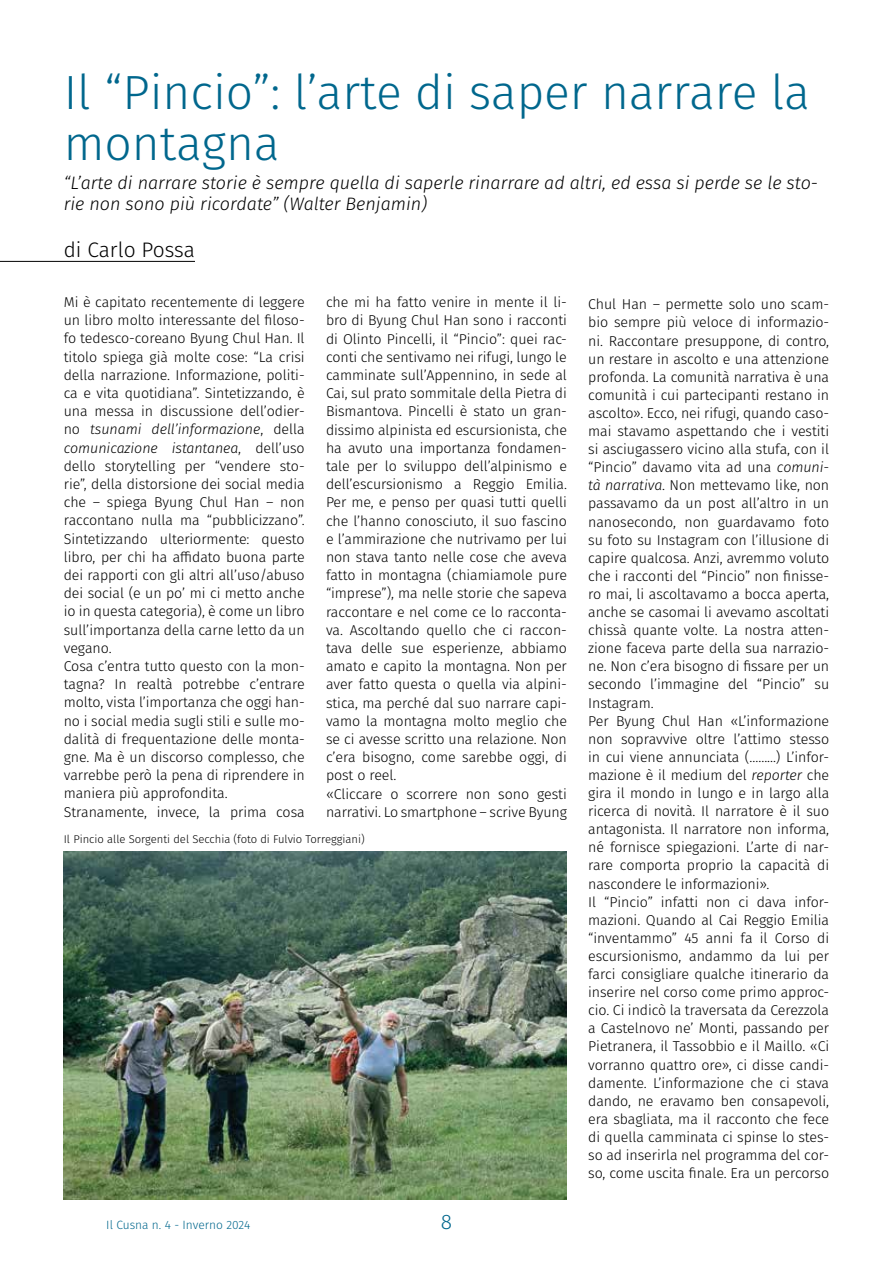
<style>
.page{position:relative;width:893px;height:1263px;background:#fff}
.page>*{position:absolute;margin:0;border:0;box-sizing:border-box;transform-origin:0 0}
.t1{font:300 48px/51px "Fira Sans";color:#00678d}
.t2{font:300 21px "Fira Sans";color:#000}
.t3{font:300 21px "Fira Sans";color:#00678d}
.t4{font:italic 300 18px/20.7px "Fira Sans";color:#000}
.t5{font:300 14.25px/18.1px "Fira Sans";letter-spacing:-.005em;color:#000}
.t6{font:300 12px "Fira Sans";color:#00678d}
.t7{font:300 11.25px "Fira Sans";color:#000}
.s1{font-style:italic}
</style>
<div class="page">
<hr style="left:0;top:261px;width:195px;height:1px;background:#000">
<img style="left:64px;top:851px;width:503px;height:348px">
<h1 class="t1" style="left:64px;top:66px;width:748px">Il “Pincio”: l’arte di saper narrare la montagna</h1>
<p class="t4" style="left:64px;top:172px;width:756px">“L’arte di narrare storie è sempre quella di saperle rinarrare ad altri, ed essa si perde se le sto&shy;rie non sono più ricordate” (Walter Benjamin)</p>
<h2 class="t2" style="left:64px;top:234px;width:133px">di Carlo Possa</h2>
<p class="t5" style="left:64px;top:293px;width:242px">Mi è capitato recentemente di leggere un libro molto interessante del filoso&shy;fo tedesco-coreano Byung Chul Han. Il titolo spiega già molte cose: “La crisi della narrazione. Informazione, politi&shy;ca e vita quotidiana”. Sintetizzando, è una messa in discussione dell’odier&shy;no <span class="s1">tsunami dell’informazione</span>, della <span class="s1">comunicazione istantanea</span>, dell’uso dello storytelling per “vendere sto&shy;rie”, della distorsione dei social media che – spiega Byung Chul Han – non raccontano nulla ma “pubblicizzano”.<br>Sintetizzando ulteriormente: questo libro, per chi ha affidato buona parte dei rapporti con gli altri all’uso/abuso dei social (e un po’ mi ci metto anche io in questa categoria), è come un libro sull’importanza della carne letto da un vegano.<br>Cosa c’entra tutto questo con la mon&shy;tagna? In realtà potrebbe c’entrare molto, vista l’importanza che oggi han&shy;no i social media sugli stili e sulle mo&shy;dalità di frequentazione delle monta&shy;gne. Ma è un discorso complesso, che varrebbe però la pena di riprendere in maniera più approfondita.<br>Stranamente, invece, la prima cosa</p>
<p class="t5" style="left:326px;top:293px;width:242px">che mi ha fatto venire in mente il li&shy;bro di Byung Chul Han sono i racconti di Olinto Pincelli, il “Pincio”: quei rac&shy;conti che sentivamo nei rifugi, lungo le camminate sull’Appennino, in sede al Cai, sul prato sommitale della Pietra di Bismantova. Pincelli è stato un gran&shy;dissimo alpinista ed escursionista, che ha avuto una importanza fondamen&shy;tale per lo sviluppo dell’alpinismo e dell’escursionismo a Reggio Emilia.<br>Per me, e penso per quasi tutti quelli che l’hanno conosciuto, il suo fascino e l’ammirazione che nutrivamo per lui non stava tanto nelle cose che aveva fatto in montagna (chiamiamole pure “imprese”), ma nelle storie che sapeva raccontare e nel come ce lo racconta&shy;va. Ascoltando quello che ci raccon&shy;tava delle sue esperienze, abbiamo amato e capito la montagna. Non per aver fatto questa o quella via alpini&shy;stica, ma perché dal suo narrare capi&shy;vamo la montagna molto meglio che se ci avesse scritto una relazione. Non c’era bisogno, come sarebbe oggi, di post o reel.<br>«Cliccare o scorrere non sono gesti narrativi. Lo smartphone – scrive Byung</p>
<p class="t5" style="left:588px;top:295px;width:242px">Chul Han – permette solo uno scam&shy;bio sempre più veloce di informazio&shy;ni. Raccontare presuppone, di contro, un restare in ascolto e una attenzione profonda. La comunità narrativa è una comunità i cui partecipanti restano in ascolto». Ecco, nei rifugi, quando caso&shy;mai stavamo aspettando che i vestiti si asciugassero vicino alla stufa, con il “Pincio” davamo vita ad una <span class="s1">comuni&shy;tà narrativa</span>. Non mettevamo like, non passavamo da un post all’altro in un nanosecondo, non guardavamo foto su foto su Instagram con l’illusione di capire qualcosa. Anzi, avremmo voluto che i racconti del “Pincio” non finisse&shy;ro mai, li ascoltavamo a bocca aperta, anche se casomai li avevamo ascoltati chissà quante volte. La nostra atten&shy;zione faceva parte della sua narrazio&shy;ne. Non c’era bisogno di fissare per un secondo l’immagine del “Pincio” su Instagram.<br>Per Byung Chul Han «L’informazione non sopravvive oltre l’attimo stesso in cui viene annunciata (……...) L’infor&shy;mazione è il medium del <span class="s1">reporter</span> che gira il mondo in lungo e in largo alla ricerca di novità. Il narratore è il suo antagonista. Il narratore non informa, né fornisce spiegazioni. L’arte di nar&shy;rare comporta proprio la capacità di nascondere le informazioni».<br>Il “Pincio” infatti non ci dava infor&shy;mazioni. Quando al Cai Reggio Emilia “inventammo” 45 anni fa il Corso di escursionismo, andammo da lui per farci consigliare qualche itinerario da inserire nel corso come primo approc&shy;cio. Ci indicò la traversata da Cerezzola a Castelnovo ne’ Monti, passando per Pietranera, il Tassobbio e il Maillo. «Ci vorranno quattro ore», ci disse candi&shy;damente. L’informazione che ci stava dando, ne eravamo ben consapevoli, era sbagliata, ma il racconto che fece di quella camminata ci spinse lo stes&shy;so ad inserirla nel programma del cor&shy;so, come uscita finale. Era un percorso</p>
<p class="t7" style="left:64px;top:831px;width:302px">Il Pincio alle Sorgenti del Secchia (foto di Fulvio Torreggiani)</p>
<p class="t6" style="left:106px;top:1216px;width:145px">Il Cusna n. 4 - Inverno 2024</p>
<h2 class="t3" style="left:441px;top:1207px;width:13px">8</h2>
</div>
